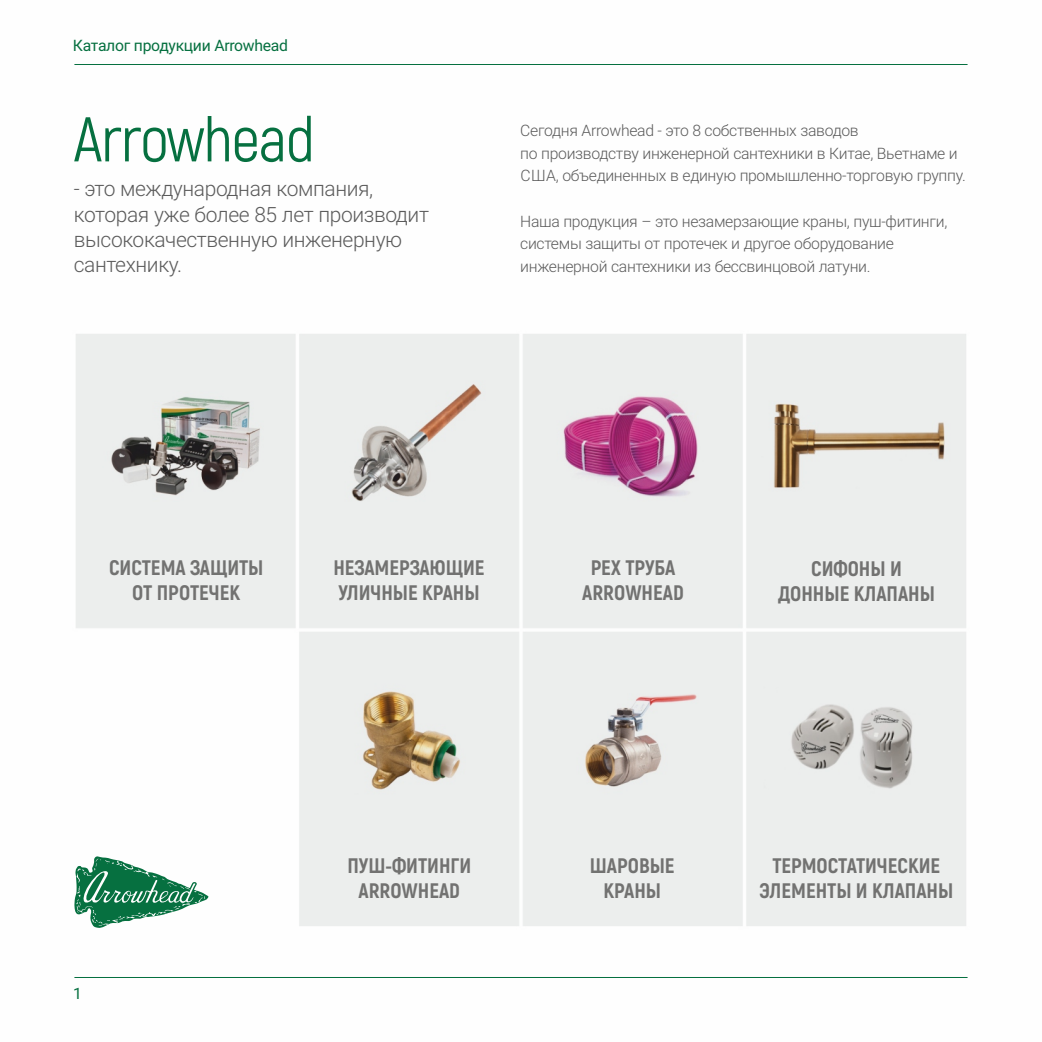
<style>
.page{position:relative;width:1042px;height:1042px;background:#fff}
.page>*{position:absolute;margin:0;border:0;box-sizing:border-box;transform-origin:0 0}
.t1{font:63px "Akrobat";letter-spacing:-.02em;color:#067040}
.t2{font:800 21px/25.2px "Akrobat";color:#727271;text-align:center}
.t3{font:300 21px/25.2px "Roboto";letter-spacing:-.02em;color:#5b5b5b}
.t4{font:300 15.75px/22.8px "Roboto";letter-spacing:-.02em;color:#5b5b5b}
.t5{font:15.75px "Roboto";letter-spacing:-.02em;color:#067040}
</style>
<div class="page">
<img style="left:76px;top:334px;width:890px;height:592px">
<svg style="left:74px;top:856px;width:135px;height:72px"></svg>
<hr style="left:74px;top:64px;width:893px;height:1px;background:#067040">
<hr style="left:74px;top:977px;width:893px;height:1px;background:#067040">
<p class="t5" style="left:73px;top:39px;width:217px">Каталог продукции Arrowhead</p>
<h1 class="t1" style="left:73px;top:105px;width:243px">Arrowhead</h1>
<h2 class="t3" style="left:74px;top:178px;width:357px">- это международная компания, которая уже более 85 лет производит высококачественную инженерную сантехнику.</h2>
<p class="t4" style="left:520px;top:121px;width:447px">Сегодня Arrowhead - это 8 собственных заводов<br>по производству инженерной сантехники в Китае, Вьетнаме и<br>США, объединенных в единую промышленно-торговую группу.</p>
<p class="t4" style="left:520px;top:211px;width:429px">Наша продукция – это незамерзающие краны, пуш-фитинги, системы защиты от протечек и другое оборудование инженерной сантехники из бессвинцовой латуни.</p>
<h2 class="t2" style="left:109px;top:555px;width:156px">СИСТЕМА ЗАЩИТЫ<br>ОТ ПРОТЕЧЕК</h2>
<h2 class="t2" style="left:333px;top:555px;width:153px;text-align:left">НЕЗАМЕРЗАЮЩИЕ<br>УЛИЧНЫЕ КРАНЫ</h2>
<h2 class="t2" style="left:582px;top:555px;width:103px">PEX ТРУБА<br>ARROWHEAD</h2>
<h2 class="t2" style="left:778px;top:556px;width:158px">СИФОНЫ И<br>ДОННЫЕ КЛАПАНЫ</h2>
<p class="t5" style="left:73px;top:987px;width:10px">1</p>
<h2 class="t2" style="left:347px;top:853px;width:125px">ПУШ-ФИТИНГИ<br>ARROWHEAD</h2>
<h2 class="t2" style="left:590px;top:853px;width:86px">ШАРОВЫЕ<br>КРАНЫ</h2>
<h2 class="t2" style="left:759px;top:853px;width:195px">ТЕРМОСТАТИЧЕСКИЕ<br>ЭЛЕМЕНТЫ И КЛАПАНЫ</h2>
</div>
